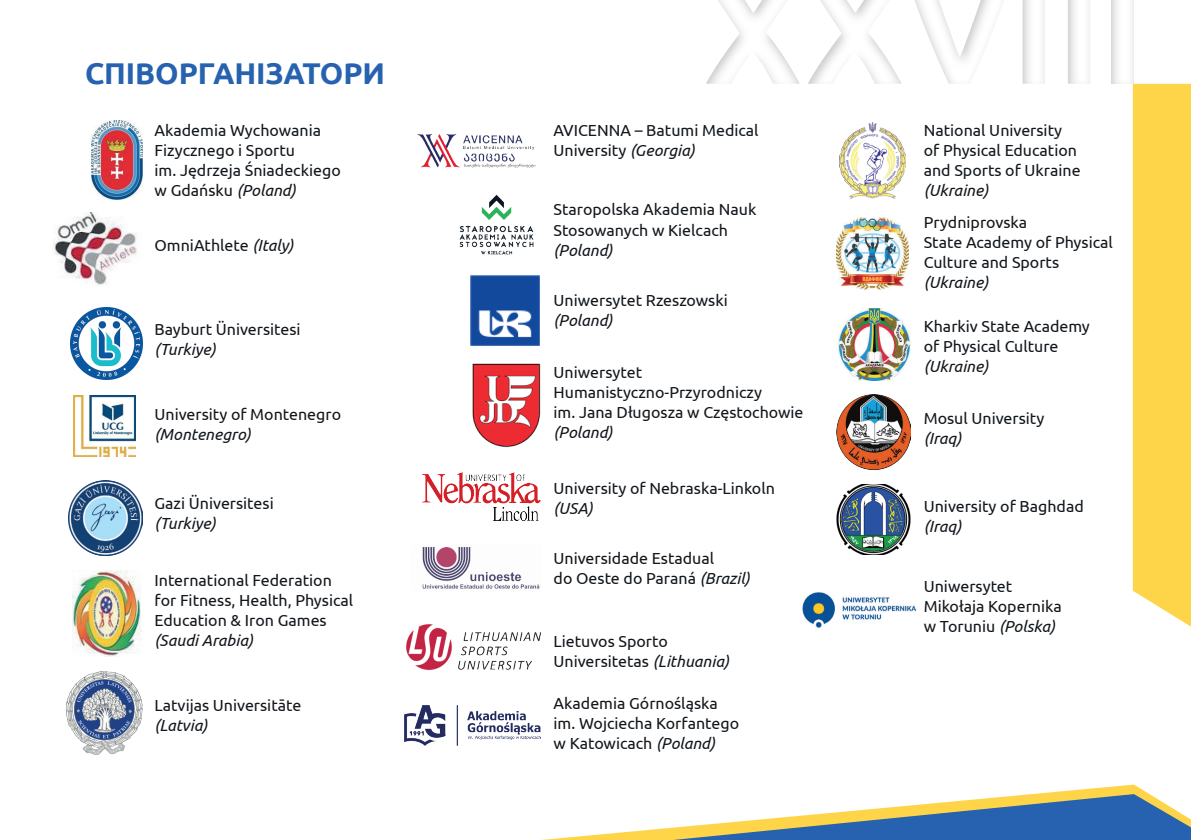
<style>
.page{position:relative;width:1191px;height:840px;background:#fff}
.page>*{position:absolute;margin:0;border:0;box-sizing:border-box;transform-origin:0 0}
.t1{font:700 30px "Ubuntu";letter-spacing:-.005em;color:#2662af}
.t2{font:16px/20px "Ubuntu";color:#12171c}
.t3{font:italic 16px "Ubuntu";color:#12171c}
.s1{font-style:italic}
</style>
<div class="page">
<div style="left:704px;top:0;width:387px;height:84px;background:#231f20;opacity:.75"></div>
<div style="left:1109px;top:0;width:24px;height:84px;background:#231f20;opacity:.75"></div>
<div style="left:1132px;top:84px;width:59px;height:543px;background:#fed549"></div>
<svg style="left:1044px;top:784px;width:104px;height:9px"></svg>
<svg style="left:552px;top:793px;width:639px;height:46px"></svg>
<img style="left:91px;top:120px;width:52px;height:79px">
<img style="left:71px;top:307px;width:72px;height:72px">
<img style="left:840px;top:122px;width:65px;height:76px">
<img style="left:838px;top:308px;width:73px;height:72px">
<img style="left:73px;top:395px;width:62px;height:61px">
<img style="left:836px;top:394px;width:75px;height:75px">
<img style="left:68px;top:480px;width:75px;height:75px">
<img style="left:836px;top:484px;width:75px;height:70px">
<img style="left:73px;top:570px;width:68px;height:86px">
<img style="left:802px;top:592px;width:115px;height:36px">
<img style="left:66px;top:671px;width:77px;height:83px">
<img style="left:53px;top:212px;width:84px;height:73px">
<img style="left:836px;top:217px;width:72px;height:73px">
<img style="left:417px;top:134px;width:119px;height:34px">
<img style="left:459px;top:194px;width:75px;height:61px">
<img style="left:423px;top:472px;width:118px;height:48px">
<img style="left:404px;top:705px;width:137px;height:40px">
<img style="left:406px;top:624px;width:135px;height:46px">
<img style="left:422px;top:547px;width:118px;height:42px">
<img style="left:472px;top:363px;width:69px;height:84px">
<img style="left:470px;top:275px;width:70px;height:71px">
<h1 class="t1" style="left:85px;top:55px;width:301px">СПІВОРГАНІЗАТОРИ</h1>
<p class="t2" style="left:154px;top:120px;width:188px">Akademia Wychowania<br>Fizycznego i Sportu<br>im. Jędrzeja Śniadeckiego w Gdańsku <span class="s1">(Poland)</span></p>
<p class="t2" style="left:923px;top:120px;width:158px">National University of Physical Education and Sports of Ukraine</p>
<p class="t2" style="left:553px;top:120px;width:206px">AVICENNA – Batumi Medical<br>University <span class="s1">(Georgia)</span></p>
<p class="t3" style="left:923px;top:181px;width:66px">(Ukraine)</p>
<p class="t2" style="left:154px;top:235px;width:140px">OmniAthlete <span class="s1">(Italy)</span></p>
<p class="t2" style="left:154px;top:319px;width:148px">Bayburt Üniversitesi</p>
<p class="t3" style="left:154px;top:340px;width:63px">(Turkiye)</p>
<p class="t2" style="left:154px;top:403px;width:188px">University of Montenegro</p>
<p class="t3" style="left:154px;top:424px;width:98px">(Montenegro)</p>
<p class="t2" style="left:154px;top:492px;width:121px">Gazi Üniversitesi</p>
<p class="t3" style="left:154px;top:513px;width:63px">(Turkiye)</p>
<p class="t2" style="left:154px;top:569px;width:200px">International Federation for Fitness, Health, Physical<br>Education &amp; Iron Games</p>
<p class="t3" style="left:154px;top:630px;width:100px">(Saudi Arabia)</p>
<p class="t2" style="left:154px;top:694px;width:148px">Latvijas Universitāte</p>
<p class="t3" style="left:154px;top:714px;width:54px">(Latvia)</p>
<p class="t2" style="left:553px;top:199px;width:204px">Staropolska Akademia Nauk<br>Stosowanych w Kielcach</p>
<p class="t3" style="left:553px;top:240px;width:60px">(Poland)</p>
<p class="t2" style="left:553px;top:290px;width:176px">Uniwersytet Rzeszowski</p>
<p class="t3" style="left:553px;top:311px;width:60px">(Poland)</p>
<p class="t2" style="left:553px;top:361px;width:251px">Uniwersytet<br>Humanistyczno-Przyrodniczy<br>im. Jana Długosza w Częstochowie</p>
<p class="t3" style="left:553px;top:422px;width:60px">(Poland)</p>
<p class="t2" style="left:553px;top:477px;width:223px">University of Nebraska-Linkoln</p>
<p class="t3" style="left:553px;top:498px;width:41px">(USA)</p>
<p class="t2" style="left:553px;top:547px;width:198px">Universidade Estadual<br>do Oeste do Paraná <span class="s1">(Brazil)</span></p>
<p class="t2" style="left:553px;top:630px;width:177px">Lietuvos Sporto<br>Universitetas <span class="s1">(Lithuania)</span></p>
<p class="t2" style="left:553px;top:692px;width:187px">Akademia Górnośląska im. Wojciecha Korfantego w Katowicach <span class="s1">(Poland)</span></p>
<p class="t2" style="left:923px;top:212px;width:191px">Prydniprovska<br>State Academy of Physical<br>Culture and Sports</p>
<p class="t3" style="left:923px;top:272px;width:66px">(Ukraine)</p>
<p class="t2" style="left:923px;top:316px;width:168px">Kharkiv State Academy of Physical Culture</p>
<p class="t3" style="left:923px;top:357px;width:66px">(Ukraine)</p>
<p class="t2" style="left:923px;top:407px;width:122px">Mosul University</p>
<p class="t3" style="left:923px;top:428px;width:39px">(Iraq)</p>
<p class="t2" style="left:923px;top:495px;width:161px">University of Baghdad</p>
<p class="t3" style="left:923px;top:516px;width:39px">(Iraq)</p>
<p class="t2" style="left:923px;top:575px;width:139px">Uniwersytet<br>Mikołaja Kopernika w Toruniu <span class="s1">(Polska)</span></p>
</div>
